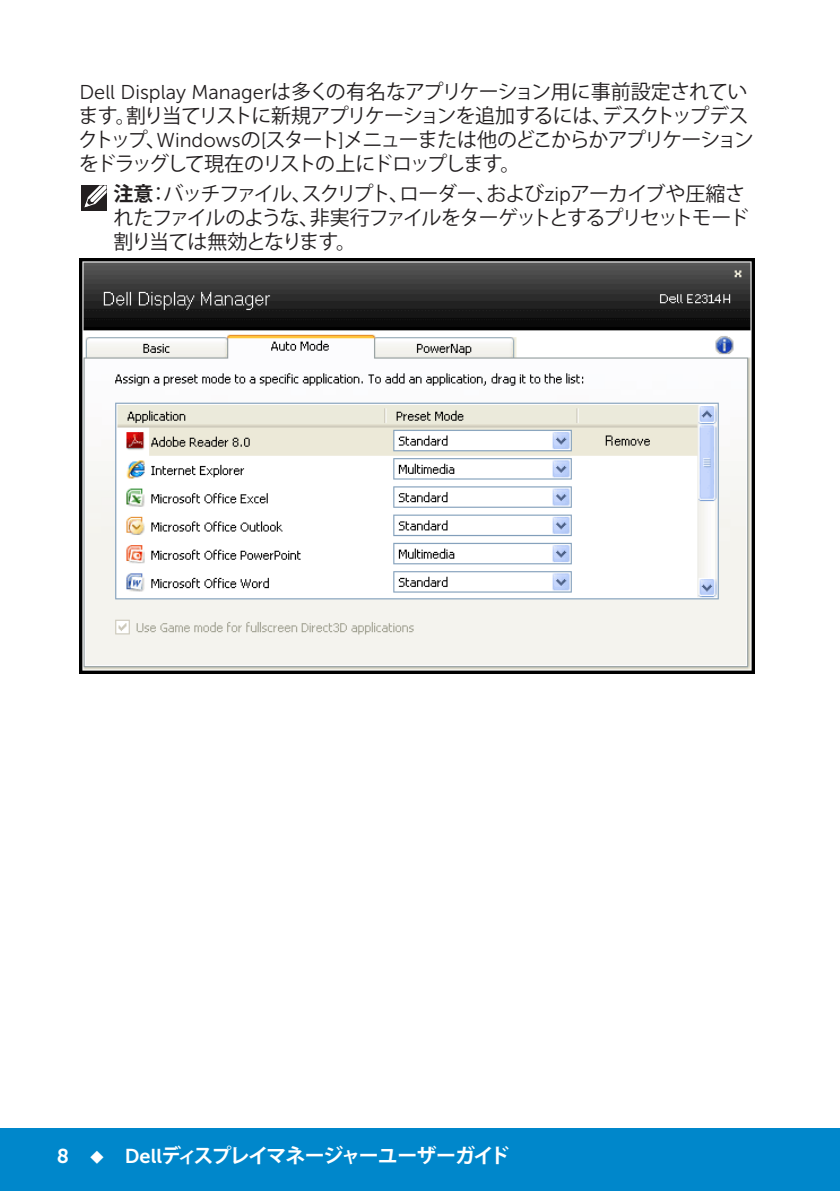
<style>
.page{position:relative;width:840px;height:1191px;background:#fff}
.page>*{position:absolute;margin:0;border:0;box-sizing:border-box;transform-origin:0 0}
.Paragraph{font:20px/24px "Koz Go Pro";letter-spacing:-.07em;color:#231f20}
.Note{font:20px/24px "Koz Go Pro";letter-spacing:-.07em;color:#231f20}
.t1{font:700 20px "Koz Go Pro";letter-spacing:-.07em;color:#fff}
.s1{font-family:"Museo Sans For Dell 300"}
.s2{font-weight:700}
.s3{font-family:"Museo Sans For Dell 700";font-weight:400}
</style>
<div class="page">
<div style="left:0;top:1128px;width:839px;height:63px;background:#0087cb"></div>
<img style="left:79px;top:258px;width:675px;height:416px">
<div style="left:81px;top:185px;width:25px;height:26px;background:#231f20"></div>
<svg style="left:84px;top:185px;width:22px;height:23px"></svg>
<p class="Paragraph" style="left:78px;top:80px;width:677px"><span class="s1">Dell Display Manager</span>は多くの有名なアプリケーション用に事前設定されています。割り当てリストに新規アプリケーションを追加するには、デスクトップデスクトップ、<span class="s1">Windows</span>の<span class="s1">[</span>スタート<span class="s1">]</span>メニューまたは他のどこからかアプリケーションをドラッグして現在のリストの上にドロップします。</p>
<p class="Note" style="left:113px;top:182px;width:636px"><span class="s2">注意</span>：バッチファイル、スクリプト、ローダー、および<span class="s1">zip</span>アーカイブや圧縮されたファイルのような、非実行ファイルをターゲットとするプリセットモード割り当ては無効となります。</p>
<p class="t1" style="left:57px;top:1142px;width:454px"><span class="s3">8</span> ◆ <span class="s3">Dell</span>ディスプレイマネージャーユーザーガイド</p>
</div>
